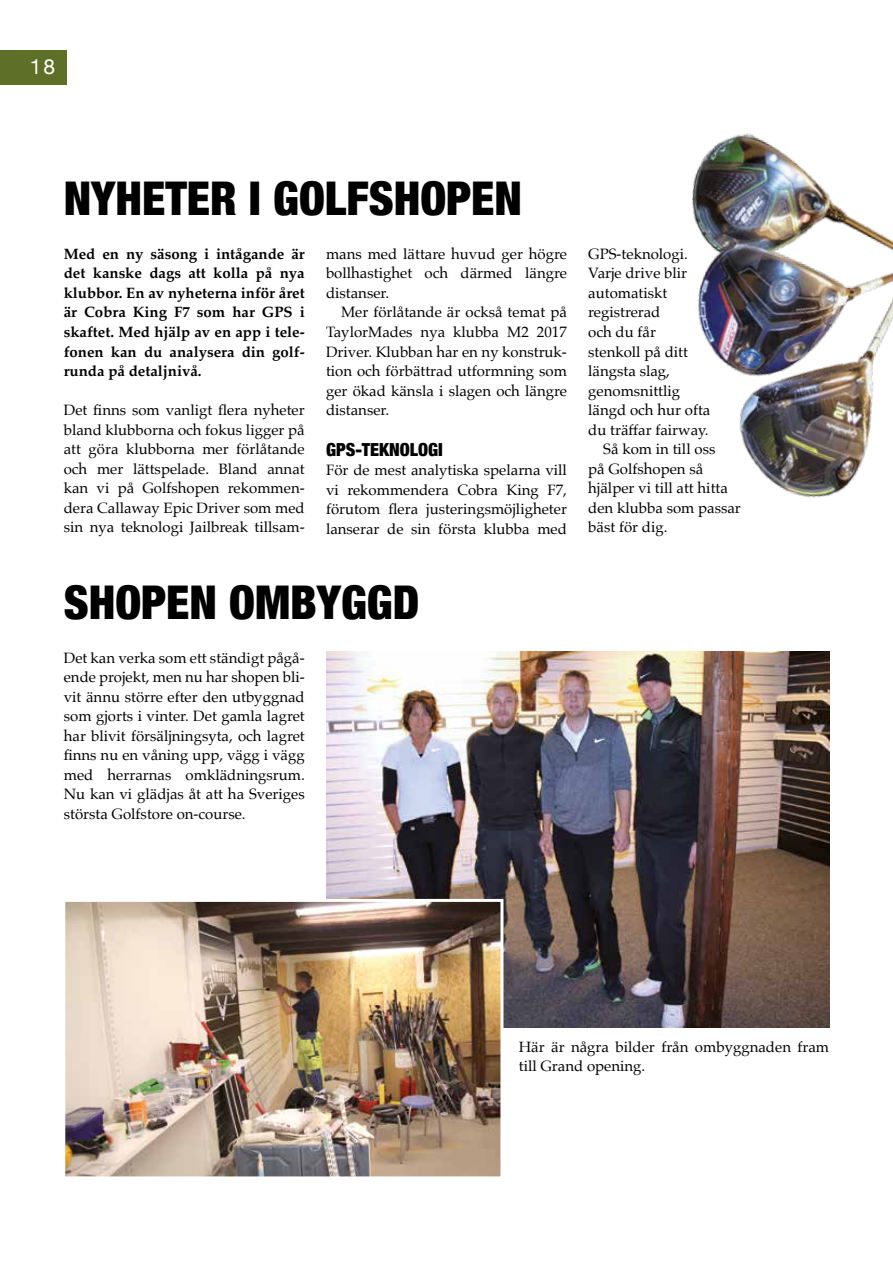
<style>
.page{position:relative;width:893px;height:1263px;background:#fff}
.page>*{position:absolute;margin:0;border:0;box-sizing:border-box;transform-origin:0 0}
.t1{font:900 condensed 46.5px "Helvetica Neue";color:#000}
.t2{font:21px "Helvetica Neue";color:#fff}
.t3{font:900 condensed 18px "Helvetica Neue";color:#000}
.t4{font:15px/19.5px "Palatino";color:#000;text-align:justify}
.t5{font:700 15px/19.5px "Palatino";color:#000;text-align:justify}
</style>
<div class="page">
<div style="left:0;top:51px;width:67px;height:34px;background:#5e6f28"></div>
<img style="left:326px;top:651px;width:503px;height:377px">
<img style="left:66px;top:903px;width:433px;height:272px">
<div style="left:62px;top:899px;width:441px;height:280px;border:3px solid #fff"></div>
<img style="left:692px;top:133px;width:201px;height:365px">
<h2 class="t2" style="left:30px;top:52px;width:27px">18</h2>
<h1 class="t1" style="left:64px;top:160px;width:460px">NYHETER I GOLFSHOPEN</h1>
<p class="t4" style="left:326px;top:244px;width:242px">mans med lättare huvud ger högre bollhastighet och därmed längre distanser.</p>
<p class="t4" style="left:326px;top:303px;width:242px;text-indent:15px">Mer förlåtande är också temat på TaylorMades nya klubba M2 2017<br>Driver. Klubban har en ny konstruk&shy;tion och förbättrad utformning som ger ökad känsla i slagen och längre distanser.</p>
<p class="t3" style="left:326px;top:434px;width:118px">GPS-TEKNOLOGI</p>
<p class="t4" style="left:326px;top:460px;width:242px">För de mest analytiska spelarna vill vi rekommendera Cobra King F7, förutom flera justeringsmöjligheter lanserar de sin första klubba med</p>
<p class="t5" style="left:64px;top:244px;width:242px">Med en ny säsong i intågande är det kanske dags att kolla på nya klubbor. En av nyheterna inför året är Cobra King F7 som har GPS i skaftet. Med hjälp av en app i tele&shy;fonen kan du analysera din golf&shy;runda på detaljnivå.</p>
<p class="t4" style="left:64px;top:400px;width:242px">Det finns som vanligt flera nyheter bland klubborna och fokus ligger på att göra klubborna mer förlåtande och mer lättspelade. Bland annat kan vi på Golfshopen rekommen&shy;dera Callaway Epic Driver som med sin nya teknologi Jailbreak tillsam-</p>
<h1 class="t1" style="left:64px;top:564px;width:357px">SHOPEN OMBYGGD</h1>
<p class="t4" style="left:64px;top:648px;width:242px">Det kan verka som ett ständigt pågå&shy;ende projekt, men nu har shopen bli&shy;vit ännu större efter den utbyggnad som gjorts i vinter. Det gamla lagret har blivit försäljningsyta, och lagret finns nu en våning upp, vägg i vägg med herrarnas omklädningsrum.<br>Nu kan vi glädjas åt att ha Sveriges största Golfstore on-course.</p>
<p class="t4" style="left:588px;top:244px;width:101px">GPS-teknologi.</p>
<p class="t4" style="left:588px;top:264px;width:100px">Varje drive blir</p>
<p class="t4" style="left:588px;top:283px;width:81px">automatiskt</p>
<p class="t4" style="left:588px;top:303px;width:74px">registrerad</p>
<p class="t4" style="left:588px;top:322px;width:69px">och du får</p>
<p class="t4" style="left:588px;top:342px;width:101px">stenkoll på ditt</p>
<p class="t4" style="left:588px;top:361px;width:83px">längsta slag,</p>
<p class="t4" style="left:588px;top:381px;width:93px">genomsnittlig</p>
<p class="t4" style="left:588px;top:400px;width:124px">längd och hur ofta</p>
<p class="t4" style="left:588px;top:420px;width:122px">du träffar fairway.</p>
<p class="t4" style="left:603px;top:439px;width:114px">Så kom in till oss</p>
<p class="t4" style="left:588px;top:459px;width:117px">på Golfshopen så</p>
<p class="t4" style="left:588px;top:478px;width:141px">hjälper vi till att hitta</p>
<p class="t4" style="left:588px;top:498px;width:154px">den klubba som passar</p>
<p class="t4" style="left:588px;top:517px;width:81px">bäst för dig.</p>
<p class="t4" style="left:519px;top:1036px;width:312px">Här är några bilder från ombyggnaden fram till Grand opening.</p>
</div>
